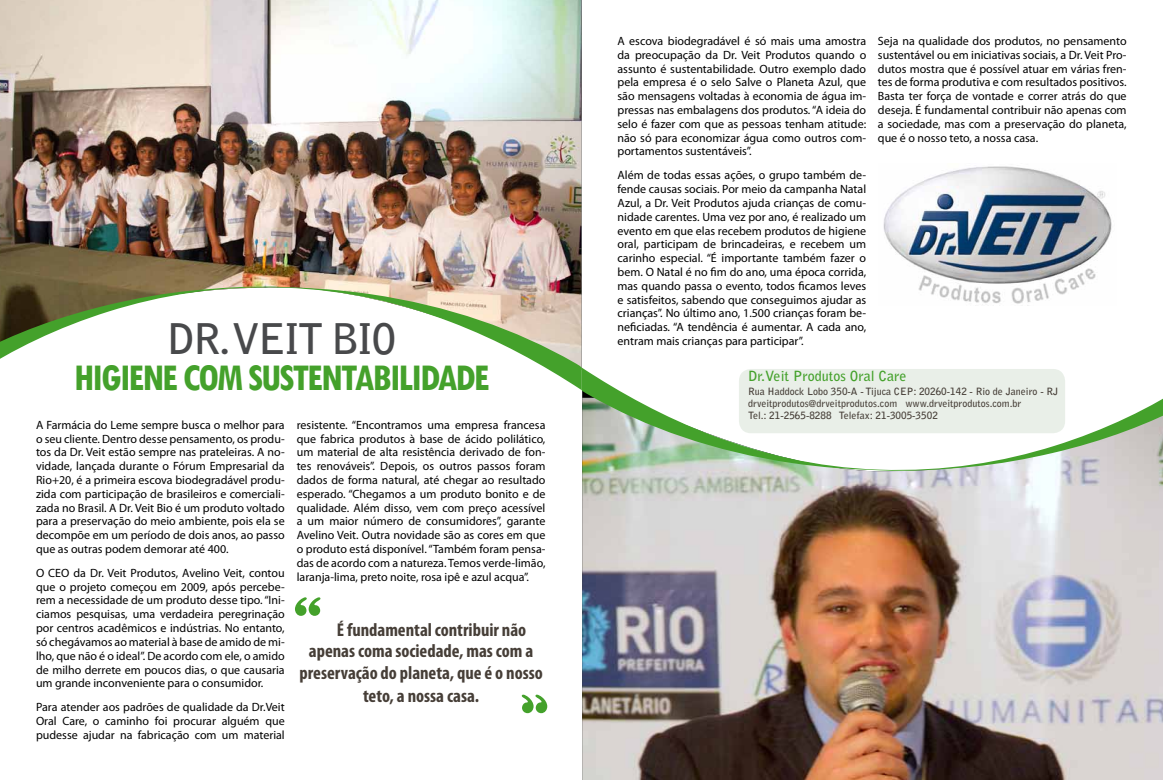
<style>
.page{position:relative;width:1163px;height:780px;background:#fff}
.page>*{position:absolute;margin:0;border:0;box-sizing:border-box;transform-origin:0 0}
.t1{font:52.2px "Stencil Std";color:#44a12b}
.t2{font:700 42px "Bell Gothic Std";letter-spacing:-.05em;color:#48494b}
.t3{font:700 condensed 40px "Tw Cen";letter-spacing:-.05em;color:#44a12b}
.t4{font:700 condensed 18.6px "Myriad Pro";color:#463e37}
.t5{font:700 14px "Bell Gothic Std";color:#44a12b}
.t6{font:12px/13.8px "Myriad Pro";color:#000;text-align:justify}
.t7{font:700 10px/12px "Bell Gothic Std";color:#463e37}
</style>
<div class="page">
<img style="left:883px;top:166px;width:229px;height:140px">
<img style="left:582px;top:472px;width:580px;height:308px">
<img style="left:0;top:0;width:581px;height:285px">
<svg style="left:581px;top:367px;width:581px;height:105px"></svg>
<svg style="left:0;top:285px;width:581px;height:105px"></svg>
<h2 class="t2" style="left:167px;top:314px;width:231px">DR. VEIT BIO</h2>
<h3 class="t3" style="left:74px;top:354px;width:417px">HIGIENE COM SUSTENTABILIDADE</h3>
<p class="t6" style="left:36px;top:417px;width:250px">A Farmácia do Leme sempre busca o melhor para o seu cliente. Dentro desse pensamento, os produ&shy;tos da Dr. Veit estão sempre nas prateleiras. A no&shy;vidade, lançada durante o Fórum Empresarial da Rio+20, é a primeira escova biodegradável produ&shy;zida com participação de brasileiros e comerciali&shy;zada no Brasil. A Dr. Veit Bio é um produto voltado para a preservação do meio ambiente, pois ela se decompõe em um período de dois anos, ao passo que as outras podem demorar até 400.</p>
<p class="t6" style="left:36px;top:565px;width:250px">O CEO da Dr. Veit Produtos, Avelino Veit, contou que o projeto começou em 2009, após percebe&shy;rem a necessidade de um produto desse tipo. “Ini&shy;ciamos pesquisas, uma verdadeira peregrinação por centros acadêmicos e indústrias. No entanto, só chegávamos ao material à base de amido de mi&shy;lho, que não é o ideal”. De acordo com ele, o amido de milho derrete em poucos dias, o que causaria um grande inconveniente para o consumidor.</p>
<p class="t6" style="left:36px;top:700px;width:250px">Para atender aos padrões de qualidade da Dr.Veit Oral Care, o caminho foi procurar alguém que pudesse ajudar na fabricação com um material</p>
<p class="t6" style="left:297px;top:417px;width:250px">resistente. “Encontramos uma empresa francesa que fabrica produtos à base de ácido polilático, um material de alta resistência derivado de fon&shy;tes renováveis”. Depois, os outros passos foram dados de forma natural, até chegar ao resultado esperado. “Chegamos a um produto bonito e de qualidade. Além disso, vem com preço acessível a um maior número de consumidores”, garante Avelino Veit. Outra novidade são as cores em que o produto está disponível. “Também foram pensa&shy;das de acordo com a natureza. Temos verde-limão, laranja-lima, preto noite, rosa ipê e azul acqua”.</p>
<h3 class="t4" style="left:336px;top:618px;width:191px">É fundamental contribuir não</h3>
<h3 class="t4" style="left:309px;top:639px;width:226px">apenas coma sociedade, mas com a</h3>
<h3 class="t4" style="left:299px;top:660px;width:245px">preservação do planeta, que é o nosso</h3>
<h3 class="t4" style="left:363px;top:683px;width:118px">teto, a nossa casa.</h3>
<h1 class="t1" style="left:291px;top:584px;width:35px">“</h1>
<p class="t6" style="left:617px;top:34px;width:250px">A escova biodegradável é só mais uma amostra da preocupação da Dr. Veit Produtos quando o assunto é sustentabilidade. Outro exemplo dado pela empresa é o selo Salve o Planeta Azul, que são mensagens voltadas à economia de água im&shy;pressas nas embalagens dos produtos. “A ideia do selo é fazer com que as pessoas tenham atitude: não só para economizar água como outros com&shy;portamentos sustentáveis”.</p>
<p class="t6" style="left:617px;top:168px;width:250px">Além de todas essas ações, o grupo também de&shy;fende causas sociais. Por meio da campanha Natal Azul, a Dr. Veit Produtos ajuda crianças de comu&shy;nidade carentes. Uma vez por ano, é realizado um evento em que elas recebem produtos de higiene oral, participam de brincadeiras, e recebem um carinho especial. “É importante também fazer o bem. O Natal é no fim do ano, uma época corrida, mas quando passa o evento, todos ficamos leves e satisfeitos, sabendo que conseguimos ajudar as crianças”. No último ano, 1.500 crianças foram be&shy;neficiadas. “A tendência é aumentar. A cada ano, entram mais crianças para participar”.</p>
<p class="t5" style="left:748px;top:367px;width:160px">Dr.Veit Produtos Oral Care</p>
<p class="t7" style="left:748px;top:385px;width:311px">Rua Haddock Lobo 350-A - Tijuca CEP: 20260-142 - Rio de Janeiro - RJ drveitprodutos@drveitprodutos.com www.drveitprodutos.com.br<br>Tel.: 21-2565-8288 Telefax: 21-3005-3502</p>
<p class="t6" style="left:877px;top:34px;width:250px">Seja na qualidade dos produtos, no pensamento sustentável ou em iniciativas sociais, a Dr. Veit Pro&shy;dutos mostra que é possível atuar em várias fren&shy;tes de forma produtiva e com resultados positivos.<br>Basta ter força de vontade e correr atrás do que deseja. É fundamental contribuir não apenas com a sociedade, mas com a preservação do planeta, que é o nosso teto, a nossa casa.</p>
</div>
